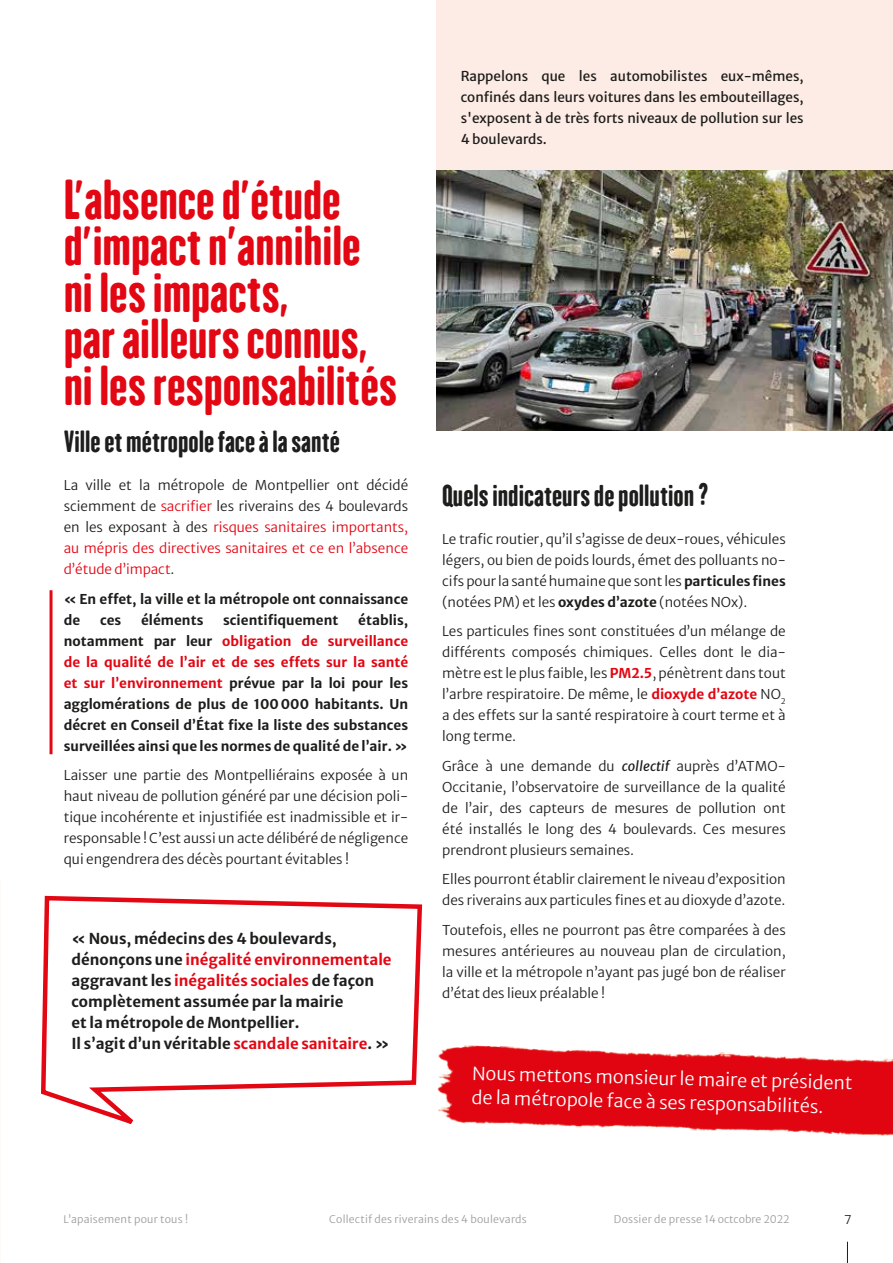
<style>
.page{position:relative;width:893px;height:1263px;background:#fff}
.page>*{position:absolute;margin:0;border:0;box-sizing:border-box;transform-origin:0 0}
.t1{font:49.5px/46.5px "H.H.Samuel";color:#e30613}
.t2{font:27px "H.H.Samuel";color:#1d1d1b}
.t3{font:300 18px/23.9px "Merriweather Sans";color:#fff}
.t4{font:700 15px/21px "Merriweather Sans";color:#1d1d1b}
.t5{font:300 13.5px/21px "Merriweather Sans";color:#1d1d1b;text-align:justify}
.t6{font:700 13.5px/21px "Merriweather Sans";color:#1d1d1b}
.t7{font:300 13.5px/21px "Merriweather Sans";color:#e30613;text-align:justify}
.t8{font:13.5px/21px "Merriweather Sans";color:#1d1d1b;text-align:justify}
.t9{font:300 12px "Merriweather Sans";color:#1d1d1b}
.t10{font:300 10.5px "Merriweather Sans";letter-spacing:.02em;color:#9d9d9c}
.s1{color:#1d1d1b}
.s2{color:#e30613}
.s3{font-weight:700}
.s4{font-weight:700;color:#e30613}
.s5{font-weight:400;font-style:italic}
</style>
<div class="page">
<div style="left:437px;top:0;width:456px;height:431px;background:#fdece5"></div>
<svg style="left:847px;top:1242px;width:1px;height:21px"></svg>
<hr style="left:50px;top:590px;width:3px;height:164px;background:#e30613">
<img style="left:437px;top:1045px;width:456px;height:90px">
<svg style="left:41px;top:895px;width:382px;height:229px"></svg>
<img style="left:437px;top:170px;width:456px;height:260px">
<h1 class="t1" style="left:64px;top:175px;width:335px">L’absence d’étude d’impact n’annihile ni les impacts,<br>par ailleurs connus, ni les responsabilités</h1>
<h2 class="t2" style="left:64px;top:424px;width:278px">Ville et métropole face à la santé</h2>
<p class="t7" style="left:64px;top:473px;width:346px"><span class="s1">La ville et la métropole de Montpellier ont décidé sciemment de</span> sacrifier <span class="s1">les riverains des 4 boulevards en les exposant à des</span> risques sanitaires importants, au mépris des directives sanitaires et ce en l’absence d’étude d’impact<span class="s1">.</span></p>
<p class="t6" style="left:64px;top:587px;width:346px">« En effet, la ville et la métropole ont connaissance de</p>
<p class="t6" style="left:64px;top:608px;width:346px;text-align:justify;text-indent:294px">établis, notamment par leur <span class="s2">obligation de surveillance de la qualité de l’air et de ses effets sur la santé et sur l’environnement</span> prévue par la loi pour les agglomérations de plus de 100 000 habitants. Un décret en Conseil d’État fixe la liste des substances surveillées ainsi que les normes de qualité de l’air. »</p>
<p class="t5" style="left:64px;top:763px;width:346px">Laisser une partie des Montpelliérains exposée à un haut niveau de pollution généré par une décision poli&shy;tique incohérente et injustifiée est inadmissible et ir&shy;responsable ! C’est aussi un acte délibéré de négligence qui engendrera des décès pourtant évitables !</p>
<p class="t6" style="left:100px;top:608px;width:23px">ces</p>
<p class="t6" style="left:141px;top:608px;width:64px">éléments</p>
<p class="t6" style="left:223px;top:608px;width:117px">scientifiquement</p>
<p class="t4" style="left:71px;top:926px;width:322px">« Nous, médecins des 4 boulevards, dénonçons une <span class="s2">inégalité environnementale </span>aggravant les <span class="s2">inégalités sociales</span> de façon complètement assumée par la mairie<br>et la métropole de Montpellier.<br>Il s’agit d’un véritable <span class="s2">scandale sanitaire</span>. »</p>
<p class="t8" style="left:461px;top:64px;width:344px">Rappelons que les automobilistes eux-mêmes, confinés dans leurs voitures dans les embouteillages, s'exposent à de très forts niveaux de pollution sur les 4 boulevards.</p>
<h2 class="t2" style="left:442px;top:478px;width:267px">Quels indicateurs de pollution?</h2>
<p class="t5" style="left:442px;top:527px;width:345px">Le trafic routier, qu’il s’agisse de deux-roues, véhicules légers, ou bien de poids lourds, émet des polluants no&shy;cifs pour la santé humaine que sont les <span class="s3">particules fines </span>(notées PM) et les <span class="s3">oxydes d’azote</span> (notées NOx).</p>
<p class="t5" style="left:442px;top:619px;width:345px">Les particules fines sont constituées d’un mélange de différents composés chimiques. Celles dont le dia&shy;mètre est le plus faible, les <span class="s4">PM2.5</span>, pénètrent dans tout l’arbre respiratoire. De même, le <span class="s4">dioxyde d’azote</span> NO<sub>2 </sub>a des effets sur la santé respiratoire à court terme et à long terme.</p>
<p class="t5" style="left:442px;top:754px;width:345px">Grâce à une demande du <span class="s5">collectif</span> auprès d’ATMO-Occitanie, l’observatoire de surveillance de la qualité de l’air, des capteurs de mesures de pollution ont été installés le long des 4 boulevards. Ces mesures prendront plusieurs semaines.</p>
<p class="t5" style="left:442px;top:867px;width:345px">Elles pourront établir clairement le niveau d’exposition des riverains aux particules fines et au dioxyde d’azote.</p>
<p class="t5" style="left:442px;top:918px;width:345px">Toutefois, elles ne pourront pas être comparées à des mesures antérieures au nouveau plan de circulation, la ville et la métropole n’ayant pas jugé bon de réaliser d’état des lieux préalable !</p>
<h3 class="t3" style="left:472px;top:1061px;width:382px;rotate:1deg">Nous mettons monsieur le maire et président de la métropole face à ses responsabilités.</h3>
<p class="t10" style="left:64px;top:1210px;width:126px">L’apaisement pour tous !</p>
<p class="t10" style="left:329px;top:1210px;width:199px">Collectif des riverains des 4 boulevards</p>
<p class="t10" style="left:614px;top:1210px;width:177px">Dossier de presse 14 octcobre 2022</p>
<p class="t9" style="left:844px;top:1209px;width:9px">7</p>
</div>
